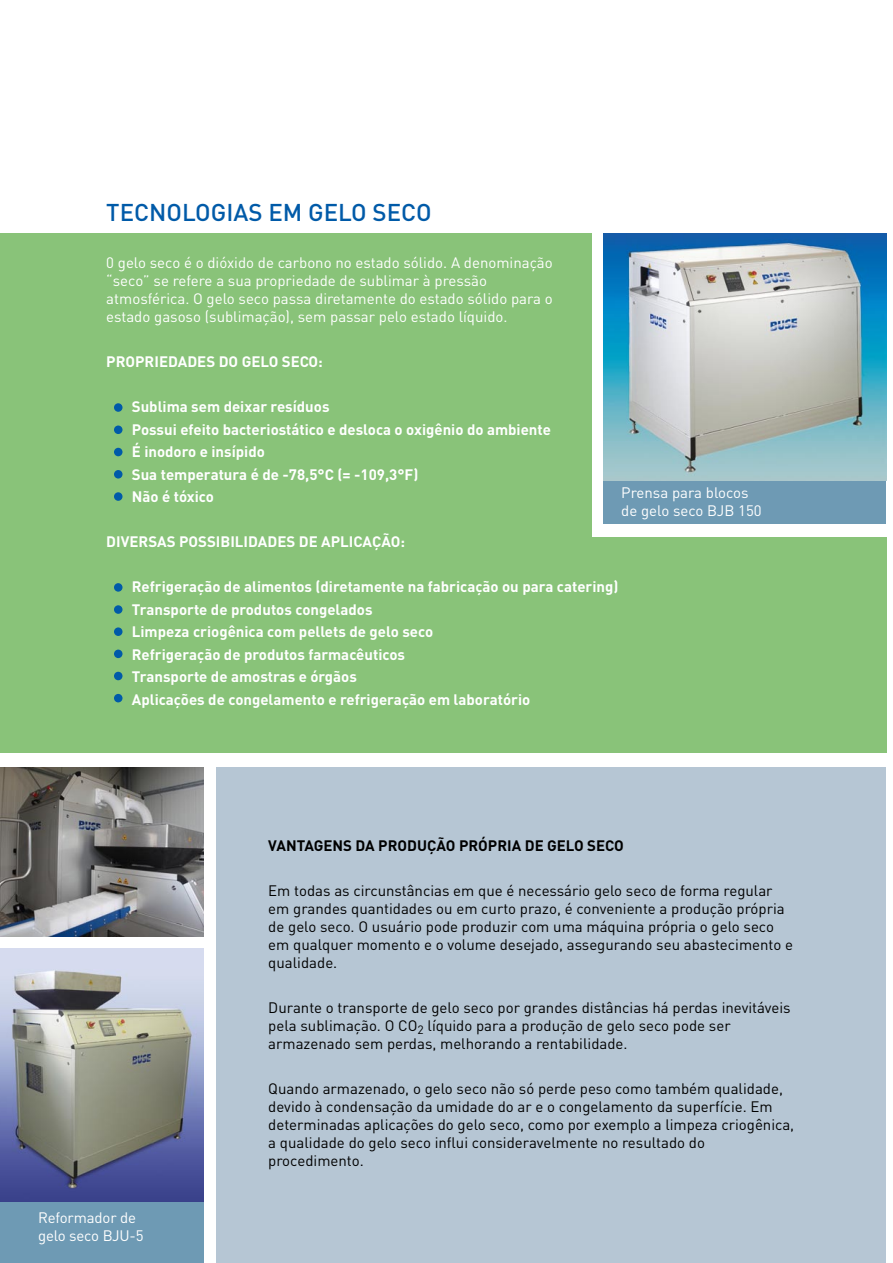
<style>
.page{position:relative;width:893px;height:1263px;background:#fff}
.page>*{position:absolute;margin:0;border:0;box-sizing:border-box;transform-origin:0 0}
.t1{font:500 24px "DIN Pro";color:#005aa8}
.t2{font:15px/18px "DIN Pro";color:#000}
.t3{font:700 15px/22.5px "DIN Pro";color:#fff}
.t4{font:15px/18px "DIN Pro";color:#fff}
.t5{font:700 15px "DIN Pro";color:#000}
</style>
<div class="page">
<div style="left:0;top:234px;width:591px;height:363px;background:#89c379"></div>
<div style="left:0;top:537px;width:886px;height:216px;background:#89c379"></div>
<div style="left:216px;top:767px;width:670px;height:496px;background:#b6c6d4"></div>
<img style="left:0;top:949px;width:204px;height:253px">
<div style="left:604px;top:480px;width:282px;height:43px;background:#6e9ab4"></div>
<div style="left:0;top:1202px;width:204px;height:61px;background:#6e9ab4"></div>
<img style="left:604px;top:234px;width:282px;height:247px">
<img style="left:0;top:768px;width:204px;height:168px">
<div style="left:114px;top:403px;width:8px;height:9px;background:#005aa8;border-radius:50%"></div>
<div style="left:114px;top:425px;width:8px;height:9px;background:#005aa8;border-radius:50%"></div>
<div style="left:114px;top:448px;width:8px;height:8px;background:#005aa8;border-radius:50%"></div>
<div style="left:114px;top:470px;width:8px;height:8px;background:#005aa8;border-radius:50%"></div>
<div style="left:114px;top:492px;width:8px;height:9px;background:#005aa8;border-radius:50%"></div>
<div style="left:114px;top:583px;width:8px;height:9px;background:#005aa8;border-radius:50%"></div>
<div style="left:114px;top:650px;width:8px;height:8px;background:#005aa8;border-radius:50%"></div>
<div style="left:114px;top:627px;width:8px;height:9px;background:#005aa8;border-radius:50%"></div>
<div style="left:114px;top:605px;width:8px;height:9px;background:#005aa8;border-radius:50%"></div>
<div style="left:114px;top:672px;width:8px;height:8px;background:#005aa8;border-radius:50%"></div>
<div style="left:114px;top:694px;width:8px;height:8px;background:#005aa8;border-radius:50%"></div>
<p class="t1" style="left:106px;top:196px;width:327px">TECNOLOGIAS EM GELO SECO</p>
<p class="t4" style="left:106px;top:253px;width:448px">0 gelo seco é o dióxido de carbono no estado sólido. A denominação “seco” se refere a sua propriedade de sublimar à pressão atmosférica. O gelo seco passa diretamente do estado sólido para o estado gasoso (sublimação), sem passar pelo estado líquido.</p>
<p class="t3" style="left:106px;top:350px;width:218px">PROPRIEDADES DO GELO SECO:</p>
<p class="t3" style="left:132px;top:395px;width:421px">Sublima sem deixar resíduos<br>Possui efeito bacteriostático e desloca o oxigênio do ambiente É inodoro e insípido<br>Sua temperatura é de -78,5°C (= -109,3°F)<br>Não é tóxico</p>
<p class="t3" style="left:106px;top:530px;width:300px">DIVERSAS POSSIBILIDADES DE APLICAÇÃO:</p>
<p class="t3" style="left:132px;top:575px;width:488px">Refrigeração de alimentos (diretamente na fabricação ou para catering)<br>Transporte de produtos congelados<br>Limpeza criogênica com pellets de gelo seco<br>Refrigeração de produtos farmacêuticos<br>Transporte de amostras e órgãos<br>Aplicações de congelamento e refrigeração em laboratório</p>
<p class="t4" style="left:621px;top:483px;width:142px">Prensa para blocos de gelo seco BJB 150</p>
<p class="t4" style="left:38px;top:1208px;width:107px">Reformador de gelo seco BJU-5</p>
<p class="t5" style="left:268px;top:835px;width:357px">VANTAGENS DA PRODUÇÃO PRÓPRIA DE GELO SECO</p>
<p class="t2" style="left:268px;top:881px;width:526px">Em todas as circunstâncias em que é necessário gelo seco de forma regular em grandes quantidades ou em curto prazo, é conveniente a produção própria de gelo seco. O usuário pode produzir com uma máquina própria o gelo seco em qualquer momento e o volume desejado, assegurando seu abastecimento e qualidade.</p>
<p class="t2" style="left:268px;top:998px;width:524px">Durante o transporte de gelo seco por grandes distâncias há perdas inevitáveis pela sublimação. O CO<sub>2</sub> líquido para a produção de gelo seco pode ser armazenado sem perdas, melhorando a rentabilidade.</p>
<p class="t2" style="left:268px;top:1079px;width:527px">Quando armazenado, o gelo seco não só perde peso como também qualidade, devido à condensação da umidade do ar e o congelamento da superfície. Em determinadas aplicações do gelo seco, como por exemplo a limpeza criogênica, a qualidade do gelo seco influi consideravelmente no resultado do procedimento.</p>
</div>
